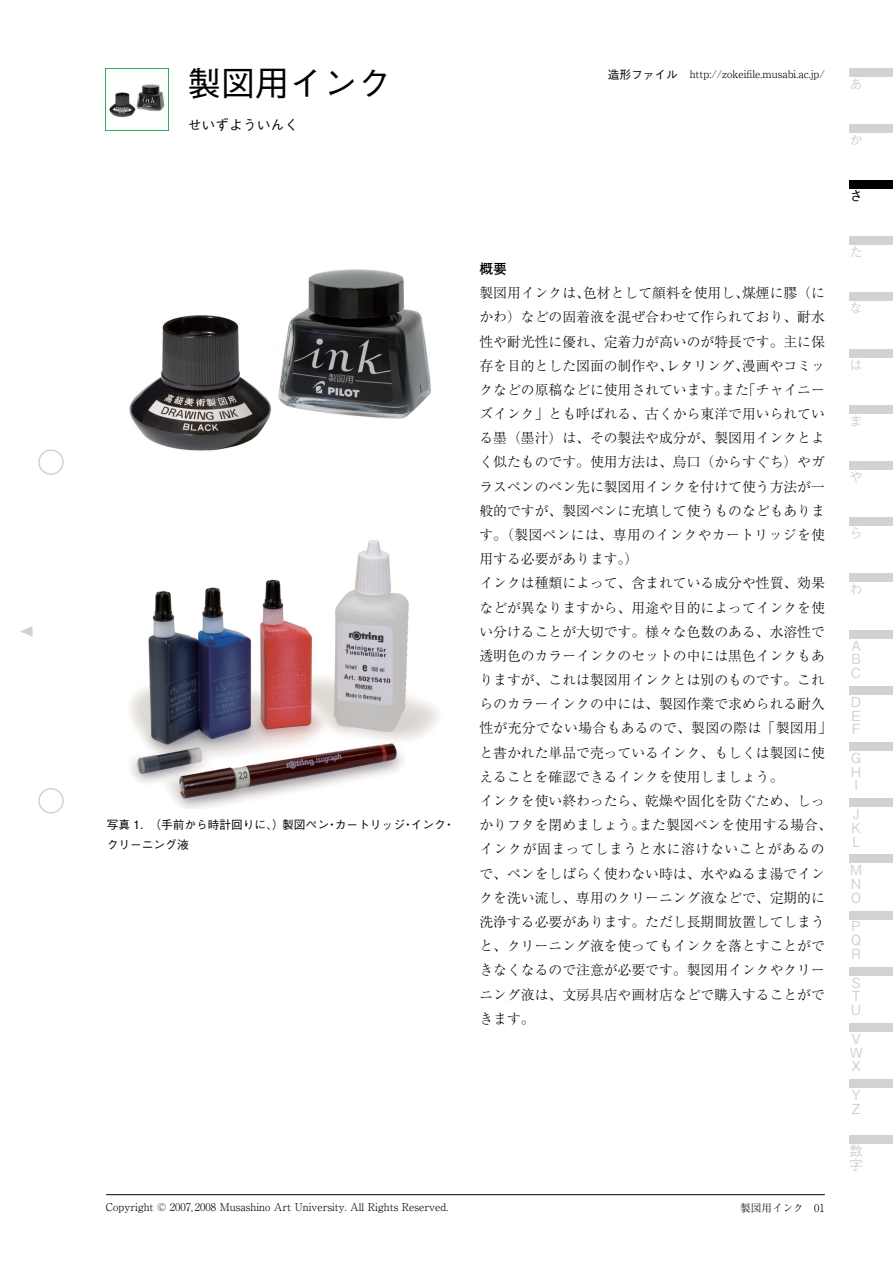
<style>
.page{position:relative;width:893px;height:1263px;background:#fff}
.page>*{position:absolute;margin:0;border:0;box-sizing:border-box;transform-origin:0 0}
.t1{font:500 34.05px "Gothic BBB Pro";color:#000}
.t2{font:300 13.8px/24.2px "Ryumin Pro";color:#000}
.t3{font:300 13.8px "Ryumin Pro";letter-spacing:.025em;color:#000}
.t4{font:500 13.8px/13.8px "Gothic BBB Pro";color:#d1d2d4;text-align:justify}
.t5{font:500 13.8px "Gothic BBB Pro";color:#000}
.t6{font:700 13.8px "Futo Go B101 Pro";color:#000}
.t7{font:500 11.7px/20.4px "Gothic BBB Pro";color:#000}
.t8{font:300 10.65px "Ryumin Pro";color:#000}
.s1{font-family:"Gothic BBB Pro";font-weight:500;font-size:11.7px}
</style>
<div class="page">
<div style="left:38px;top:449px;width:26px;height:26px;border:2px solid #d1d2d4;border-radius:50%"></div>
<div style="left:38px;top:788px;width:26px;height:25px;border:2px solid #d1d2d4;border-radius:50%"></div>
<svg style="left:20px;top:626px;width:13px;height:11px"></svg>
<div style="left:849px;top:1135px;width:44px;height:9px;background:#d1d2d4"></div>
<div style="left:849px;top:1079px;width:44px;height:9px;background:#d1d2d4"></div>
<div style="left:849px;top:1023px;width:44px;height:8px;background:#d1d2d4"></div>
<div style="left:849px;top:967px;width:44px;height:8px;background:#d1d2d4"></div>
<div style="left:849px;top:911px;width:44px;height:8px;background:#d1d2d4"></div>
<div style="left:849px;top:854px;width:44px;height:9px;background:#d1d2d4"></div>
<div style="left:849px;top:798px;width:44px;height:9px;background:#d1d2d4"></div>
<div style="left:849px;top:742px;width:44px;height:9px;background:#d1d2d4"></div>
<div style="left:849px;top:686px;width:44px;height:9px;background:#d1d2d4"></div>
<div style="left:849px;top:630px;width:44px;height:8px;background:#d1d2d4"></div>
<div style="left:849px;top:574px;width:44px;height:8px;background:#d1d2d4"></div>
<div style="left:849px;top:517px;width:44px;height:9px;background:#d1d2d4"></div>
<div style="left:849px;top:461px;width:44px;height:9px;background:#d1d2d4"></div>
<div style="left:849px;top:405px;width:44px;height:9px;background:#d1d2d4"></div>
<div style="left:849px;top:349px;width:44px;height:8px;background:#d1d2d4"></div>
<div style="left:849px;top:293px;width:44px;height:8px;background:#d1d2d4"></div>
<div style="left:849px;top:237px;width:44px;height:8px;background:#d1d2d4"></div>
<div style="left:849px;top:124px;width:44px;height:9px;background:#d1d2d4"></div>
<div style="left:849px;top:68px;width:44px;height:9px;background:#d1d2d4"></div>
<hr style="left:106px;top:1194px;width:719px;height:1px;background:#000">
<div style="left:849px;top:180px;width:44px;height:9px;background:#000"></div>
<img style="left:129px;top:269px;width:302px;height:182px">
<img style="left:106px;top:68px;width:62px;height:63px">
<img style="left:129px;top:540px;width:310px;height:268px">
<h1 class="t1" style="left:187px;top:56px;width:206px">製図用インク</h1>
<p class="t8" style="left:608px;top:66px;width:218px"><span class="s1">造形ファイル　</span>http://zokeifile.musabi.ac j p. /</p>
<p class="t4" style="left:849px;top:75px;width:13px">あ</p>
<p class="t5" style="left:188px;top:114px;width:112px">せいずよういんく</p>
<p class="t4" style="left:849px;top:131px;width:14px">か</p>
<p class="t5" style="left:849px;top:185px;width:12px">さ</p>
<p class="t4" style="left:849px;top:244px;width:14px">た</p>
<p class="t6" style="left:479px;top:258px;width:29px">概要</p>
<p class="t2" style="left:742px;top:280px;width:84px">煤煙に膠（に</p>
<p class="t2" style="left:583px;top:280px;width:167px">色材として顔料を使用し、</p>
<p class="t2" style="left:479px;top:280px;width:112px">製図用インクは、</p>
<p class="t2" style="left:479px;top:304px;width:347px">かわ）などの固着液を混ぜ合わせて作られており、耐水</p>
<p class="t2" style="left:479px;top:328px;width:347px">性や耐光性に優れ、定着力が高いのが特長です。主に保</p>
<p class="t2" style="left:742px;top:352px;width:84px">漫画やコミッ</p>
<p class="t2" style="left:479px;top:352px;width:195px">存を目的とした図面の制作や、</p>
<p class="t2" style="left:666px;top:352px;width:84px">レタリング、</p>
<p class="t4" style="left:849px;top:300px;width:14px">な</p>
<p class="t4" style="left:849px;top:356px;width:14px">は</p>
<p class="t7" style="left:107px;top:813px;width:224px">写真 1.　（手前から時計回りに、）製図ペンクリーニング液</p>
<p class="t7" style="left:335px;top:813px;width:72px">カートリッジ</p>
<p class="t7" style="left:411px;top:813px;width:37px">インク</p>
<p class="t7" style="left:326px;top:813px;width:13px">・</p>
<p class="t7" style="left:402px;top:813px;width:13px">・</p>
<p class="t7" style="left:443px;top:813px;width:13px">・</p>
<p class="t2" style="left:479px;top:376px;width:250px">クなどの原稿などに使用されています。</p>
<p class="t2" style="left:479px;top:401px;width:347px">ズインク」とも呼ばれる、古くから東洋で用いられてい</p>
<p class="t2" style="left:479px;top:425px;width:347px">る墨（墨汁）は、その製法や成分が、製図用インクとよ</p>
<p class="t2" style="left:479px;top:449px;width:347px">く似たものです。使用方法は、烏口（からすぐち）やガ</p>
<p class="t2" style="left:479px;top:473px;width:347px">ラスペンのペン先に製図用インクを付けて使う方法が一</p>
<p class="t2" style="left:479px;top:497px;width:347px">般的ですが、製図ペンに充填して使うものなどもありま</p>
<p class="t3" style="left:479px;top:524px;width:347px">す。（製図ペンには、専用のインクやカートリッジを使</p>
<p class="t2" style="left:479px;top:546px;width:160px">用する必要があります (。</p>
<p class="t2" style="left:479px;top:570px;width:347px">インクは種類によって、含まれている成分や性質、効果</p>
<p class="t2" style="left:479px;top:594px;width:347px">などが異なりますから、用途や目的によってインクを使</p>
<p class="t2" style="left:479px;top:618px;width:347px">い分けることが大切です。様々な色数のある、水溶性で</p>
<p class="t2" style="left:479px;top:643px;width:347px">透明色のカラーインクのセットの中には黒色インクもあ</p>
<p class="t2" style="left:479px;top:667px;width:347px">りますが、これは製図用インクとは別のものです。これ</p>
<p class="t2" style="left:479px;top:691px;width:347px">らのカラーインクの中には、製図作業で求められる耐久</p>
<p class="t3" style="left:479px;top:717px;width:354px">性が充分でない場合もあるので、製図の際は「製図用「</p>
<p class="t2" style="left:479px;top:739px;width:347px">と書かれた単品で売っているインク、もしくは製図に使</p>
<p class="t2" style="left:479px;top:763px;width:306px">えることを確認できるインクを使用しましょう。</p>
<p class="t2" style="left:479px;top:788px;width:347px">インクを使い終わったら、乾燥や固化を防ぐため、しっ</p>
<p class="t2" style="left:638px;top:812px;width:195px">また製図ペンを使用する場合、</p>
<p class="t2" style="left:742px;top:376px;width:84px">「チャイニー</p>
<p class="t2" style="left:721px;top:376px;width:29px">また</p>
<p class="t2" style="left:479px;top:812px;width:347px">かりフタを閉めましょう。<br>インクが固まってしまうと水に溶けないことがあるので、ペンをしばらく使わない時は、水やぬるま湯でインクを洗い流し、専用のクリーニング液などで、定期的に洗浄する必要があります。ただし長期間放置してしまうと、クリーニング液を使ってもインクを落とすことができなくなるので注意が必要です。製図用インクやクリーニング液は、文房具店や画材店などで購入することができます。</p>
<p class="t4" style="left:849px;top:412px;width:13px">ま</p>
<p class="t4" style="left:849px;top:468px;width:14px">や</p>
<p class="t4" style="left:849px;top:524px;width:13px">ら</p>
<p class="t4" style="left:849px;top:580px;width:14px">わ</p>
<p class="t4" style="left:851px;top:637px;width:12px">A B C</p>
<p class="t4" style="left:851px;top:693px;width:12px">D E F</p>
<p class="t4" style="left:851px;top:749px;width:12px">G H I</p>
<p class="t4" style="left:851px;top:805px;width:11px">J K L</p>
<p class="t4" style="left:850px;top:861px;width:14px">M N O</p>
<p class="t4" style="left:851px;top:918px;width:12px">P Q R</p>
<p class="t4" style="left:851px;top:974px;width:12px">S T U</p>
<p class="t4" style="left:850px;top:1030px;width:15px;text-align:left">V<br>W<br>X</p>
<p class="t4" style="left:851px;top:1086px;width:11px">Y<br>Z</p>
<p class="t4" style="left:849px;top:1142px;width:15px">数字</p>
<p class="t8" style="left:106px;top:1199px;width:344px">Copyright © 2007, 2008 Musashino Art University. All Rights Reserved.</p>
<p class="t8" style="left:740px;top:1199px;width:65px">製図用インク</p>
<p class="t8" style="left:814px;top:1199px;width:12px">01</p>
</div>
